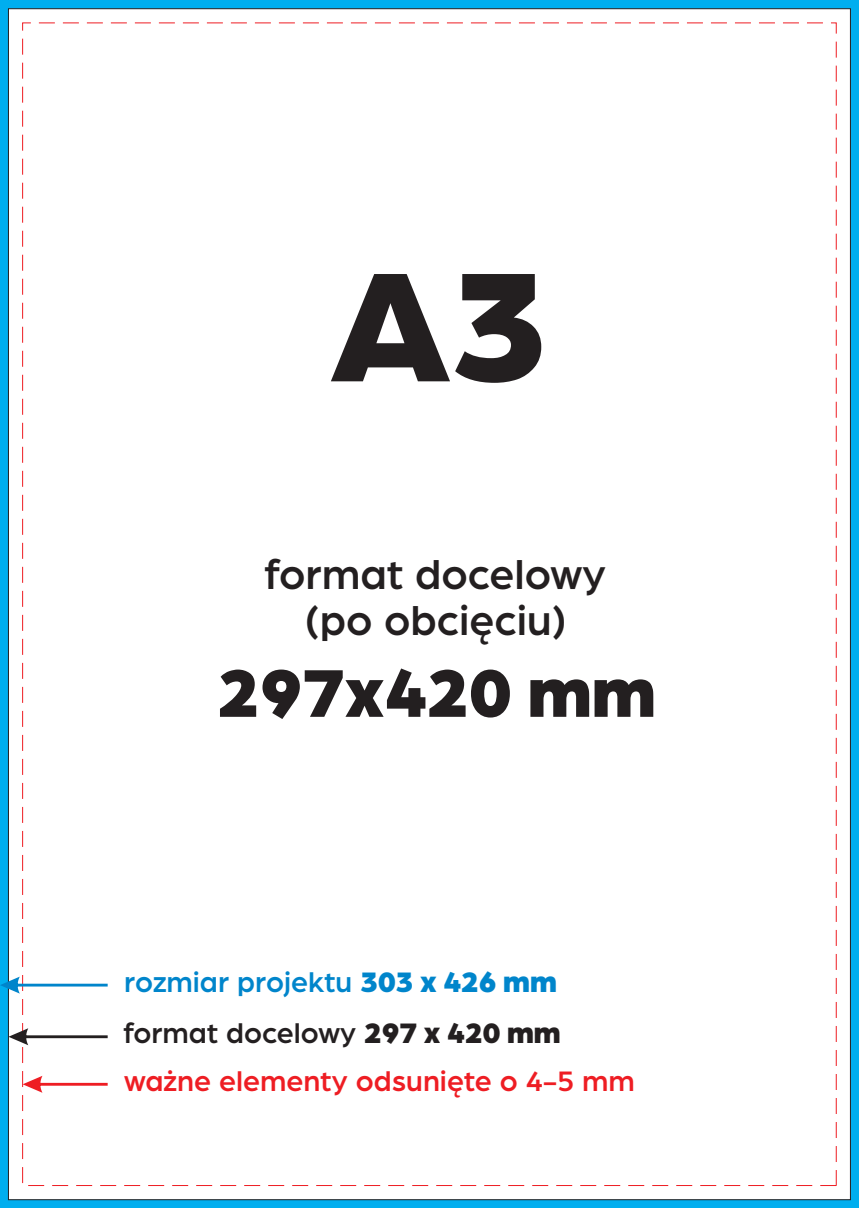
<style>
.page{position:relative;width:859px;height:1208px;background:#00aeef}
.page>*{position:absolute;margin:0;border:0;box-sizing:border-box;transform-origin:0 0}
.t1{font:900 165.6px "Arboria";color:#231f20}
.t2{font:900 71.8px "Arboria";color:#231f20}
.t3{font:500 44px/46px "Arboria";color:#231f20;text-align:center}
.t4{font:500 30px/51.6px "Arboria";color:#0085cb}
.t5{font:500 30px "Arboria";color:#ee1d23}
.s1{font-weight:900}
.s2{color:#231f20}
.s3{font-weight:900;color:#231f20}
</style>
<div class="page">
<div style="left:8px;top:8px;width:843px;height:1192px;background:#fff;border:1px solid #231f20"></div>
<svg style="left:8px;top:1028px;width:100px;height:17px"></svg>
<svg style="left:23px;top:1075px;width:85px;height:17px"></svg>
<svg style="left:0;top:976px;width:108px;height:17px"></svg>
<p class="t1" style="left:329px;top:249px;width:221px">A3</p>
<p class="t3" style="left:266px;top:553px;width:342px">format docelowy (po obcięciu)</p>
<p class="t2" style="left:217px;top:659px;width:440px">297x420 mm</p>
<p class="t4" style="left:124px;top:957px;width:438px">rozmiar projektu <span class="s1">303 x 426 mm </span><span class="s2">format docelowy</span> <span class="s3">297 x 420 mm</span></p>
<p class="t5" style="left:124px;top:1067px;width:512px">ważne elementy odsunięte o 4-5 mm</p>
</div>
